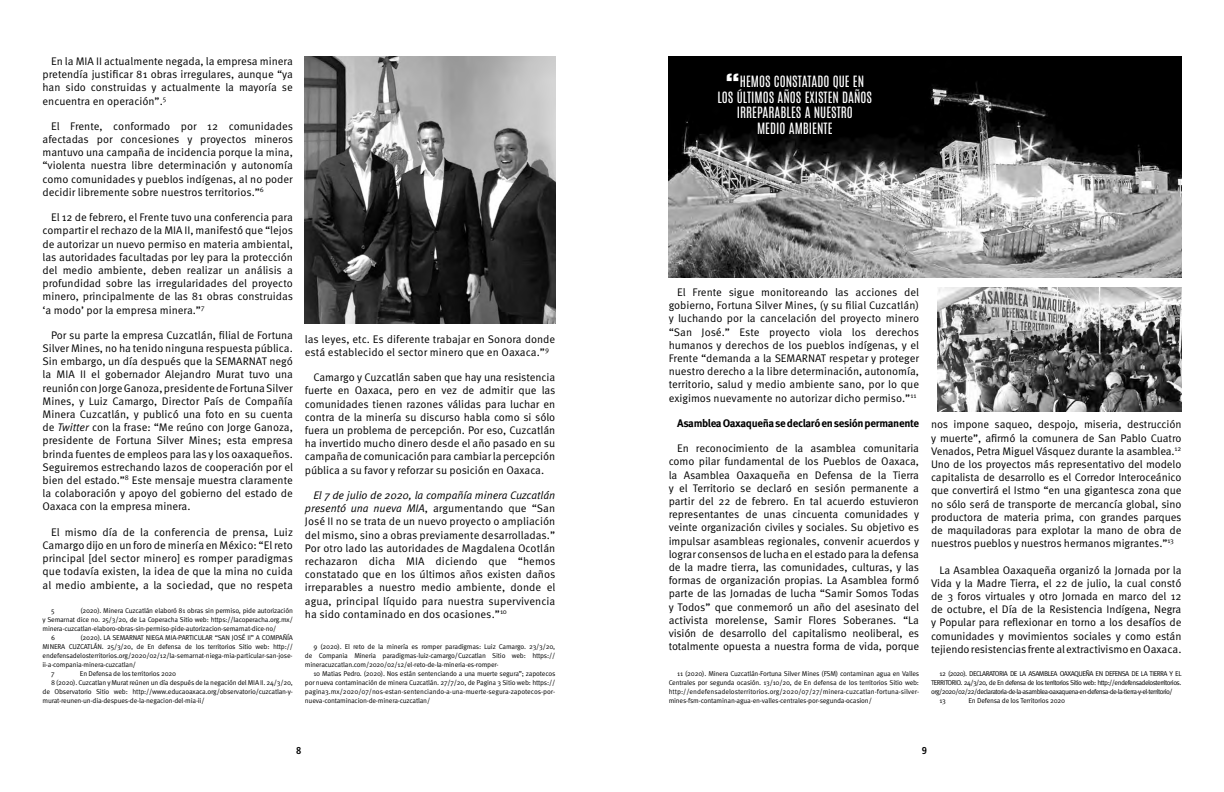
<style>
.page{position:relative;width:1224px;height:792px;background:#fff}
.page>*{position:absolute;margin:0;border:0;box-sizing:border-box;transform-origin:0 0}
.t1{font:13px/15.6px "Antonio";color:#fff;text-align:center}
.t2{font:11px/13.2px "Meta Pro";color:#000;text-align:justify}
.t3{font:700 11px "Meta Pro";letter-spacing:-.03em;color:#000}
.t4{font:700 condensed 10px "Frutiger";color:#000}
.t5{font:7px/9px "Meta Pro";letter-spacing:-.025em;color:#000;text-align:justify}
.t6{font:7px "Meta Pro";letter-spacing:-.075em;color:#000}
.s1{font-style:italic}
.s2{font-family:"Rockwell";font-weight:800;font-size:20px}
</style>
<div class="page">
<img style="left:669px;top:57px;width:512px;height:221px">
<img style="left:938px;top:288px;width:243px;height:124px">
<img style="left:305px;top:57px;width:250px;height:266px">
<p class="t2" style="left:43px;top:55px;width:252px;text-indent:9px">En la MIA II actualmente negada, la empresa minera pretendía justificar 81 obras irregulares, aunque “ya han sido construidas y actualmente la mayoría se encuentra en operación”.<sup>5</sup></p>
<p class="t2" style="left:43px;top:120px;width:252px;text-indent:9px">El Frente, conformado por 12 comunidades afectadas por concesiones y proyectos mineros mantuvo una campaña de incidencia porque la mina, “violenta nuestra libre determinación y autonomía como comunidades y pueblos indígenas, al no poder decidir libremente sobre nuestros territorios.”<sup>6</sup></p>
<p class="t2" style="left:43px;top:211px;width:252px;text-indent:9px">El 12 de febrero, el Frente tuvo una conferencia para compartir el rechazo de la MIA II, manifestó que “lejos de autorizar un nuevo permiso en materia ambiental, las autoridades facultadas por ley para la protección del medio ambiente, deben realizar un análisis a profundidad sobre las irregularidades del proyecto minero, principalmente de las 81 obras construidas ‘a modo’ por la empresa minera.”<sup>7</sup></p>
<p class="t2" style="left:43px;top:329px;width:252px;text-indent:9px">Por su parte la empresa Cuzcatlán, filial de Fortuna Silver Mines, no ha tenido ninguna respuesta pública.<br>Sin embargo, un día después que la SEMARNAT negó la MIA II el gobernador Alejandro Murat tuvo una reunión con Jorge Ganoza, presidente de Fortuna Silver Mines, y Luiz Camargo, Director País de Compañía Minera Cuzcatlán, y publicó una foto en su cuenta de <span class="s1">Twitter</span> con la frase: “Me reúno con Jorge Ganoza, presidente de Fortuna Silver Mines; esta empresa brinda fuentes de empleos para las y los oaxaqueños.<br>Seguiremos estrechando lazos de cooperación por el bien del estado.”<sup>8</sup> Este mensaje muestra claramente la colaboración y apoyo del gobierno del estado de Oaxaca con la empresa minera.</p>
<p class="t2" style="left:43px;top:526px;width:252px;text-indent:9px">El mismo día de la conferencia de prensa, Luiz Camargo dijo en un foro de minería en México: “El reto principal [del sector minero] es romper paradigmas que todavía existen, la idea de que la mina no cuida al medio ambiente, a la sociedad, que no respeta</p>
<p class="t5" style="left:51px;top:606px;width:5px">5</p>
<p class="t5" style="left:80px;top:606px;width:214px">(2020). Minera Cuzcatlán elaboró 81 obras sin permiso, pide autorización</p>
<p class="t5" style="left:43px;top:615px;width:252px">y Semarnat dice no. 25/3/20, de La Coperacha Sitio web: https://lacoperacha.org.mx/</p>
<p class="t5" style="left:43px;top:624px;width:235px">minera-cuzcatlan-elaboro-obras-sin-permiso-pide-autorizacion-semarnat-dice-no/</p>
<p class="t5" style="left:51px;top:633px;width:6px">6</p>
<p class="t5" style="left:81px;top:633px;width:214px">(2020). LA SEMARNAT NIEGA MIA-PARTICULAR “SAN JOSÉ II” A COMPAÑÍA</p>
<p class="t5" style="left:43px;top:642px;width:252px">MINERA CUZCATLÁN. 25/3/20, de En defensa de los territorios Sitio web: http://</p>
<p class="t5" style="left:43px;top:651px;width:252px">endefensadelosterritorios.org/2020/02/12/la-semarnat-niega-mia-particular-san-jose-</p>
<p class="t5" style="left:43px;top:660px;width:95px">ii-a-compania-minera-cuzcatlan/</p>
<p class="t5" style="left:51px;top:669px;width:5px">7</p>
<p class="t5" style="left:80px;top:669px;width:98px">En Defensa de los territorios 2020</p>
<p class="t5" style="left:51px;top:678px;width:243px">8 (2020). Cuzcatlan y Murat reúnen un día después de la negación del MIA II. 24/3/20,</p>
<p class="t5" style="left:43px;top:687px;width:252px">de Observatorio Sitio web: http://www.educaoaxaca.org/observatorio/cuzcatlan-y-</p>
<p class="t5" style="left:43px;top:696px;width:164px">murat-reunen-un-dia-despues-de-la-negacion-del-mia-ii/</p>
<p class="t2" style="left:305px;top:333px;width:252px">las leyes, etc. Es diferente trabajar en Sonora donde está establecido el sector minero que en Oaxaca.”<sup>9</sup></p>
<p class="t2" style="left:305px;top:371px;width:252px;text-indent:9px">Camargo y Cuzcatlán saben que hay una resistencia fuerte en Oaxaca, pero en vez de admitir que las comunidades tienen razones válidas para luchar en contra de la minería su discurso habla como si sólo fuera un problema de percepción. Por eso, Cuzcatlán ha invertido mucho dinero desde el año pasado en su campaña de comunicación para cambiar la percepción pública a su favor y reforzar su posición en Oaxaca.</p>
<p class="t2" style="left:305px;top:489px;width:252px;text-indent:9px"><span class="s1">El 7 de julio de 2020, la compañía minera Cuzcatlán presentó una nueva MIA</span>, argumentando que “San José II no se trata de un nuevo proyecto o ampliación del mismo, sino a obras previamente desarrolladas.” Por otro lado las autoridades de Magdalena Ocotlán rechazaron dicha MIA diciendo que “hemos constatado que en los últimos años existen daños irreparables a nuestro medio ambiente, donde el agua, principal líquido para nuestra supervivencia ha sido contaminado en dos ocasiones.”<sup>10</sup></p>
<p class="t5" style="left:305px;top:642px;width:252px;text-indent:9px">9 (2020). El reto de la minería es romper paradigmas: Luiz Camargo. 23/3/20, de Compania Mineria paradigmas-luiz-camargo/Cuzcatlan Sitio web: https:// mineracuzcatlan.com/2020/02/12/el-reto-de-la-mineria-es-romper-</p>
<p class="t5" style="left:305px;top:669px;width:252px;text-indent:9px">10 Matias Pedro. (2020). Nos están sentenciando a una muerte segura”; zapotecos por nueva contaminación de minera Cuzcatlán. 27/7/20, de Pagina 3 Sitio web: https:// pagina3.mx/2020/07/nos-estan-sentenciando-a-una-muerte-segura-zapotecos-por&shy;nueva-contaminacion-de-minera-cuzcatlan/</p>
<p class="t1" style="left:718px;top:74px;width:156px"><span class="s2">“</span>HEMOS CONSTATADO QUE EN<br>LOS ÚLTIMOS AÑOS EXISTEN DAÑOS<br>IRREPARABLES A NUESTRO<br>MEDIO AMBIENTE</p>
<p class="t2" style="left:669px;top:286px;width:252px;text-indent:9px">El Frente sigue monitoreando las acciones del gobierno, Fortuna Silver Mines, (y su filial Cuzcatlán) y luchando por la cancelación del proyecto minero “San José.” Este proyecto viola los derechos humanos y derechos de los pueblos indígenas, y el Frente “demanda a la SEMARNAT respetar y proteger nuestro derecho a la libre determinación, autonomía, territorio, salud y medio ambiente sano, por lo que exigimos nuevamente no autorizar dicho permiso.”<sup>11</sup></p>
<p class="t3" style="left:677px;top:416px;width:243px">Asamblea Oaxaqueña se declaró en sesión permanente</p>
<p class="t2" style="left:669px;top:442px;width:252px;text-indent:9px">En reconocimiento de la asamblea comunitaria como pilar fundamental de los Pueblos de Oaxaca, la Asamblea Oaxaqueña en Defensa de la Tierra y el Territorio se declaró en sesión permanente a partir del 22 de febrero. En tal acuerdo estuvieron representantes de unas cincuenta comunidades y veinte organización civiles y sociales. Su objetivo es impulsar asambleas regionales, convenir acuerdos y lograr consensos de lucha en el estado para la defensa de la madre tierra, las comunidades, culturas, y las formas de organización propias. La Asamblea formó parte de las Jornadas de lucha “Samir Somos Todas y Todos” que conmemoró un año del asesinato del activista morelense, Samir Flores Soberanes. “La visión de desarrollo del capitalismo neoliberal, es totalmente opuesta a nuestra forma de vida, porque</p>
<p class="t5" style="left:669px;top:669px;width:252px;text-indent:9px">11 (2020). Minera Cuzcatlán-Fortuna Silver Mines (FSM) contaminan agua en Valles Centrales por segunda ocasión. 13/10/20, de En defensa de los territorios Sitio web: http://endefensadelosterritorios.org/2020/07/27/minera-cuzcatlan-fortuna-silver&shy;mines-fsm-contaminan-agua-en-valles-centrales-por-segunda-ocasion/</p>
<p class="t2" style="left:931px;top:418px;width:252px">nos impone saqueo, despojo, miseria, destrucción y muerte”, afirmó la comunera de San Pablo Cuatro Venados, Petra Miguel Vásquez durante la asamblea.<sup>12<br></sup>Uno de los proyectos más representativo del modelo capitalista de desarrollo es el Corredor Interoceánico que convertirá el Istmo “en una gigantesca zona que no sólo será de transporte de mercancía global, sino productora de materia prima, con grandes parques de maquiladoras para explotar la mano de obra de nuestros pueblos y nuestros hermanos migrantes.”<sup>13</sup></p>
<p class="t2" style="left:931px;top:564px;width:252px;text-indent:9px">La Asamblea Oaxaqueña organizó la Jornada por la Vida y la Madre Tierra, el 22 de julio, la cual constó de 3 foros virtuales y otro Jornada en marco del 12 de octubre, el Día de la Resistencia Indígena, Negra y Popular para reflexionar en torno a los desafíos de comunidades y movimientos sociales y como están tejiendo resistencias frente al extractivismo en Oaxaca.</p>
<p class="t6" style="left:940px;top:669px;width:244px">12 (2020). DECLARATORIA DE LA ASAMBLEA OAXAQUEÑA EN DEFENSA DE LA TIERRA Y EL</p>
<p class="t6" style="left:931px;top:678px;width:252px">TERRITORIO. 24/3/20, de En defensa de los territorios Sitio web: http://endefensadelosterritorios.</p>
<p class="t6" style="left:931px;top:687px;width:243px">org/2020/02/22/declaratoria-de-la-asamblea-oaxaquena-en-defensa-de-la-tierra-y-el-territorio/</p>
<p class="t5" style="left:940px;top:696px;width:8px">13</p>
<p class="t5" style="left:969px;top:696px;width:98px">En Defensa de los Territorios 2020</p>
<p class="t4" style="left:296px;top:745px;width:7px">8</p>
<p class="t4" style="left:922px;top:745px;width:7px">9</p>
</div>
